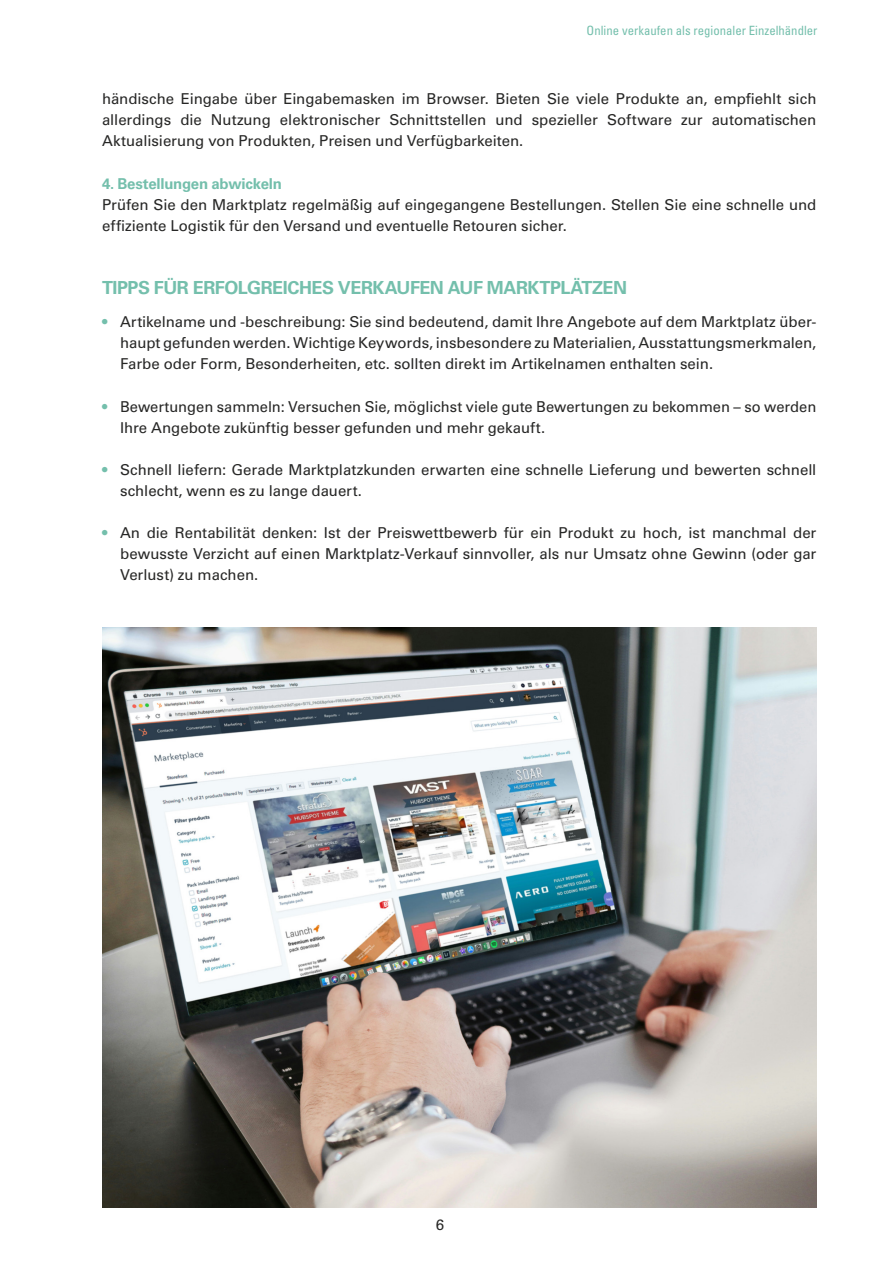
<style>
.page{position:relative;width:893px;height:1263px;background:#fff}
.page>*{position:absolute;margin:0;border:0;box-sizing:border-box;transform-origin:0 0}
.t1{font:700 18px "Univers LT Std";letter-spacing:-.03em;color:#74bfac}
.t2{font:15px/21px "Univers LT Std";color:#272726;text-align:justify}
.t3{font:700 15px "Univers LT Std";letter-spacing:-.015em;color:#74bfac}
.t4{font:condensed 12.75px "Univers LT Std";color:#74bfac}
.s1{color:#74bfac}
</style>
<div class="page">
<img style="left:102px;top:628px;width:714px;height:580px">
<p class="t4" style="left:587px;top:23px;width:232px">Online verkaufen als regionaler Einzelhändler</p>
<p class="t2" style="left:102px;top:89px;width:716px">händische Eingabe über Eingabemasken im Browser. Bieten Sie viele Produkte an, empfiehlt sich allerdings die Nutzung elektronischer Schnittstellen und spezieller Software zur automatischen Aktualisierung von Produkten, Preisen und Verfügbarkeiten.</p>
<p class="t3" style="left:102px;top:175px;width:181px">4. Bestellungen abwickeln</p>
<p class="t2" style="left:102px;top:194px;width:716px">Prüfen Sie den Marktplatz regelmäßig auf eingegangene Bestellungen. Stellen Sie eine schnelle und effiziente Logistik für den Versand und eventuelle Retouren sicher.</p>
<p class="t1" style="left:102px;top:277px;width:527px">TIPPS FÜR ERFOLGREICHES VERKAUFEN AUF MARKTPLÄTZEN</p>
<p class="t2" style="left:120px;top:312px;width:698px;text-indent:-18px"><span class="s1">•</span> Artikelname und -beschreibung: Sie sind bedeutend, damit Ihre Angebote auf dem Marktplatz über&shy;haupt gefunden werden. Wichtige Keywords, insbesondere zu Materialien, Ausstattungsmerkmalen, Farbe oder Form, Besonderheiten, etc. sollten direkt im Artikelnamen enthalten sein.</p>
<p class="t2" style="left:120px;top:396px;width:698px;text-indent:-18px"><span class="s1">•</span> Bewertungen sammeln: Versuchen Sie, möglichst viele gute Bewertungen zu bekommen – so werden<br>Ihre Angebote zukünftig besser gefunden und mehr gekauft.</p>
<p class="t2" style="left:120px;top:459px;width:698px;text-indent:-18px"><span class="s1">•</span> Schnell liefern: Gerade Marktplatzkunden erwarten eine schnelle Lieferung und bewerten schnell schlecht, wenn es zu lange dauert.</p>
<p class="t2" style="left:120px;top:522px;width:698px;text-indent:-18px"><span class="s1">•</span> An die Rentabilität denken: Ist der Preiswettbewerb für ein Produkt zu hoch, ist manchmal der bewusste Verzicht auf einen Marktplatz-Verkauf sinnvoller, als nur Umsatz ohne Gewinn (oder gar Verlust) zu machen.</p>
<p class="t2" style="left:436px;top:1214px;width:10px">6</p>
</div>
